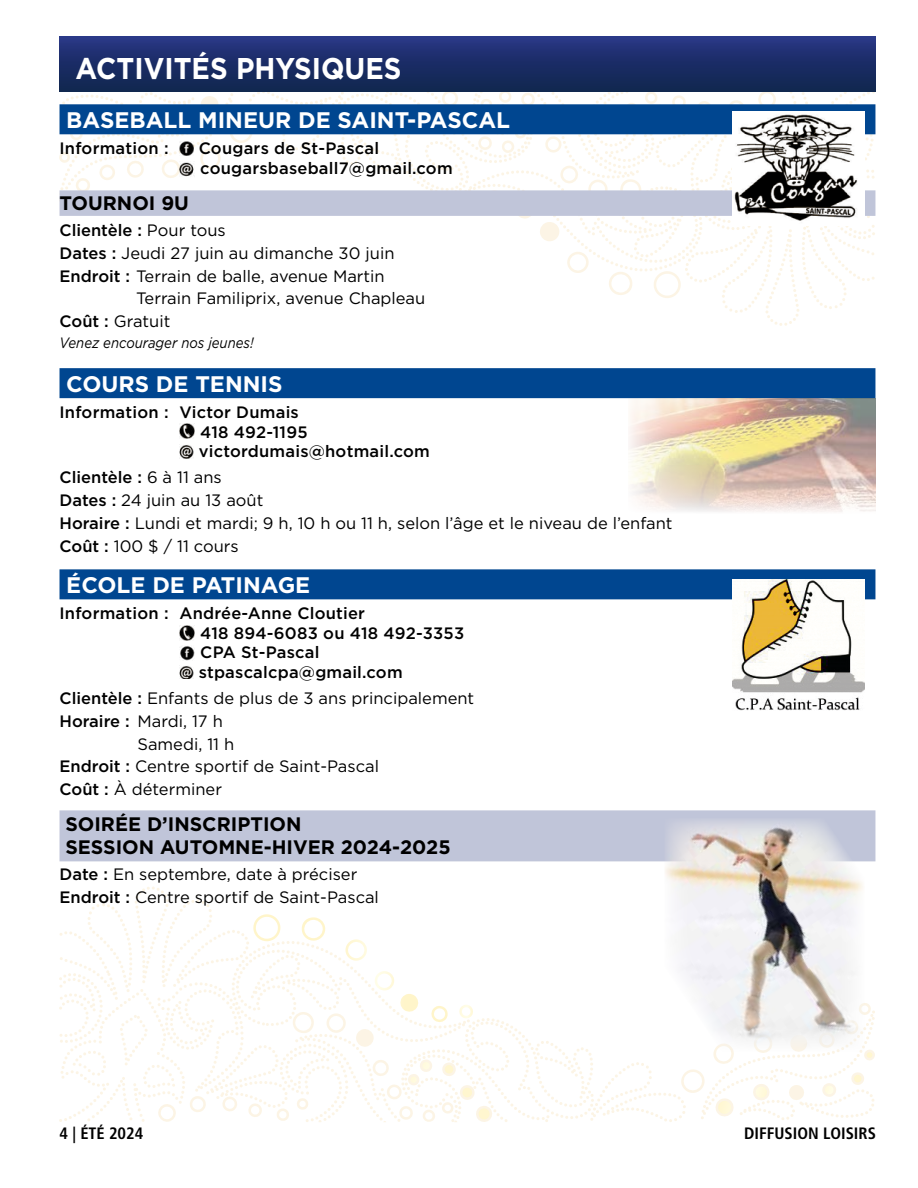
<style>
.page{position:relative;width:918px;height:1188px;background:#fff}
.page>*{position:absolute;margin:0;border:0;box-sizing:border-box;transform-origin:0 0}
.t1{font:700 30px "Gotham";color:#fff;scale:.92 1}
.t2{font:700 22.5px "Gotham";color:#fff}
.t3{font:700 19.5px/22.5px "Gotham";color:#000}
.t4{font:16.5px/22.8px "Gotham";color:#000}
.t5{font:500 16.5px/19.5px "Gotham";letter-spacing:.015em;color:#000}
.t6{font:700 condensed 16.5px "Frutiger LT Std";color:#000}
.t7{font:italic 15px "Gotham";color:#000;scale:.88 1}
.s1{font-weight:400}
.s2{font-weight:500}
</style>
<div class="page">
<svg style="left:60px;top:887px;width:815px;height:235px"></svg>
<svg style="left:145px;top:92px;width:730px;height:234px"></svg>
<div style="left:60px;top:36px;width:815px;height:56px;background:linear-gradient(to bottom,#293684,#0f254c)"></div>
<div style="left:60px;top:104px;width:815px;height:30px;background:#004690"></div>
<div style="left:60px;top:190px;width:815px;height:26px;background:#c0c5d9"></div>
<div style="left:60px;top:368px;width:815px;height:30px;background:#004690"></div>
<div style="left:60px;top:569px;width:815px;height:30px;background:#004690"></div>
<div style="left:60px;top:810px;width:815px;height:51px;background:#c0c5d9"></div>
<svg style="left:60px;top:95px;width:195px;height:96px"></svg>
<img style="left:180px;top:162px;width:15px;height:15px">
<img style="left:180px;top:424px;width:15px;height:14px">
<img style="left:180px;top:445px;width:13px;height:13px">
<img style="left:180px;top:626px;width:15px;height:15px">
<img style="left:180px;top:646px;width:15px;height:15px">
<img style="left:180px;top:666px;width:13px;height:13px">
<img style="left:732px;top:111px;width:133px;height:115px">
<img style="left:732px;top:579px;width:133px;height:132px">
<img style="left:628px;top:398px;width:247px;height:114px">
<img style="left:664px;top:821px;width:201px;height:230px">
<h1 class="t1" style="left:76px;top:49px;width:356px">ACTIVITÉS PHYSIQUES</h1>
<h2 class="t2" style="left:66px;top:105px;width:445px">BASEBALL MINEUR DE SAINT-PASCAL</h2>
<p class="t5" style="left:60px;top:139px;width:111px">Information :</p>
<p class="t5" style="left:199px;top:139px;width:255px">Cougars de St-Pascal cougarsbaseball7@gmail.com</p>
<p class="t3" style="left:60px;top:192px;width:131px">TOURNOI 9U</p>
<p class="t5" style="left:60px;top:220px;width:168px">Clientèle : <span class="s1">Pour tous</span></p>
<p class="t4" style="left:60px;top:241px;width:337px"><span class="s2">Dates :</span> Jeudi 27 juin au dimanche 30 juin</p>
<p class="t4" style="left:60px;top:264px;width:327px"><span class="s2">Endroit :</span> Terrain de balle, avenue Martin</p>
<p class="t4" style="left:136px;top:287px;width:291px">Terrain Familiprix, avenue Chapleau</p>
<p class="t4" style="left:60px;top:309px;width:112px"><span class="s2">Coût :</span> Gratuit</p>
<p class="t7" style="left:60px;top:333px;width:222px">Venez encourager nos jeunes!</p>
<h2 class="t2" style="left:66px;top:369px;width:218px">COURS DE TENNIS</h2>
<p class="t5" style="left:199px;top:402px;width:233px;text-indent:-139px">Information : Victor Dumais<br>418 492-1195 victordumais@hotmail.com</p>
<p class="t4" style="left:60px;top:466px;width:615px"><span class="s2">Clientèle :</span> 6 à 11 ans<br><span class="s2">Dates :</span> 24 juin au 13 août<br><span class="s2">Horaire :</span> Lundi et mardi; 9 h, 10 h ou 11 h, selon l’âge et le niveau de l’enfant <span class="s2">Coût :</span> 100 $ / 11 cours</p>
<h2 class="t2" style="left:66px;top:570px;width:246px">ÉCOLE DE PATINAGE</h2>
<p class="t5" style="left:199px;top:604px;width:267px;text-indent:-139px">Information : Andrée-Anne Cloutier<br>418 894-6083 ou 418 492-3353<br>CPA St-Pascal stpascalcpa@gmail.com</p>
<p class="t4" style="left:60px;top:687px;width:416px"><span class="s2">Clientèle :</span> Enfants de plus de 3 ans principalement</p>
<p class="t4" style="left:60px;top:709px;width:165px"><span class="s2">Horaire :</span> Mardi, 17 h</p>
<p class="t4" style="left:138px;top:732px;width:98px">Samedi, 11 h</p>
<p class="t4" style="left:60px;top:755px;width:321px"><span class="s2">Endroit :</span> Centre sportif de Saint-Pascal</p>
<p class="t4" style="left:60px;top:777px;width:164px"><span class="s2">Coût :</span> À déterminer</p>
<p class="t3" style="left:65px;top:813px;width:387px">SOIRÉE D’INSCRIPTION<br>SESSION AUTOMNE-HIVER 2024-2025</p>
<p class="t4" style="left:60px;top:862px;width:321px"><span class="s2">Date :</span> En septembre, date à préciser<br><span class="s2">Endroit :</span> Centre sportif de Saint-Pascal</p>
<p class="t6" style="left:60px;top:1121px;width:101px">12 | JUIN 2024</p>
<p class="t6" style="left:60px;top:1124px;width:85px">4 | ÉTÉ 2024</p>
<p class="t6" style="left:744px;top:1124px;width:133px">DIFFUSION LOISIRS</p>
</div>
